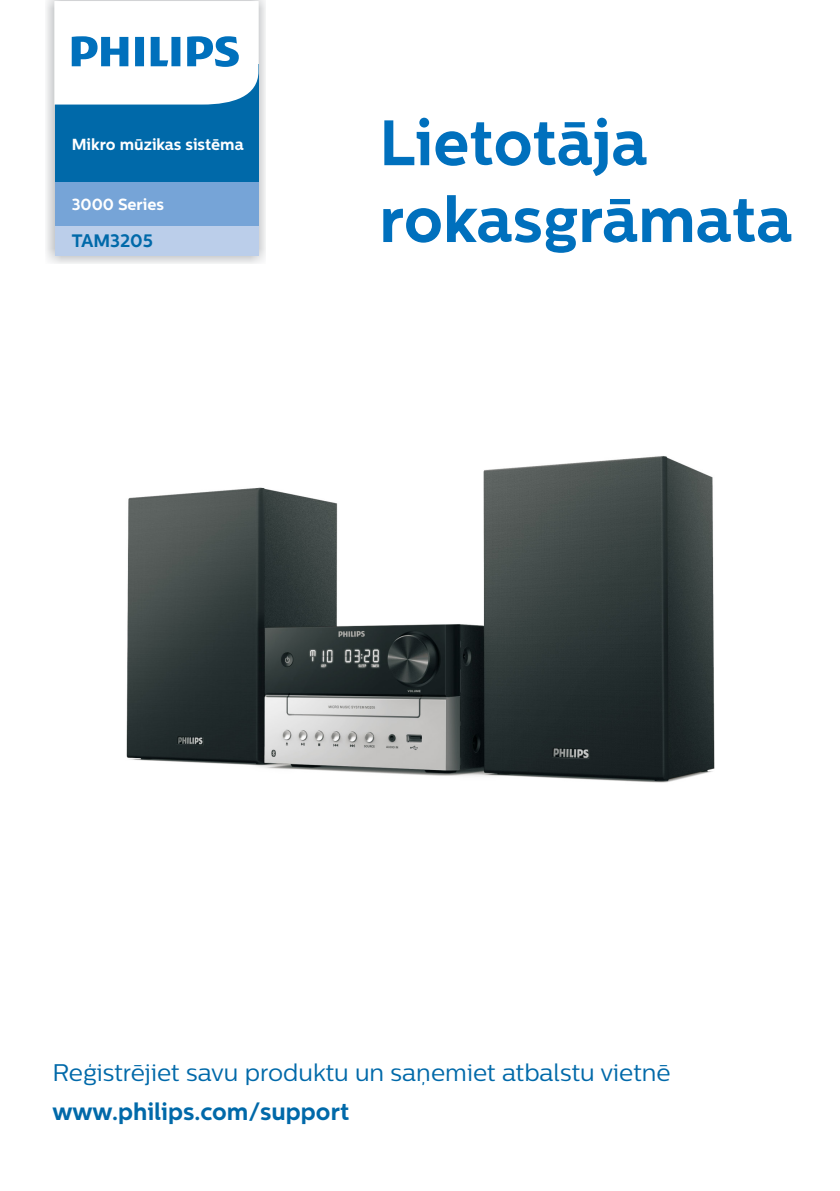
<style>
.page{position:relative;width:840px;height:1191px;background:#fff}
.page>*{position:absolute;margin:0;border:0;box-sizing:border-box;transform-origin:0 0}
.t1{font:700 64px/76.8px "Centrale Sans";color:#0070bd}
.t2{font:24px "Centrale Sans";color:#0069a9}
.t3{font:700 24px "Centrale Sans";color:#0069a9}
.t4{font:700 18px "Centrale Sans";color:#0069a9}
.t5{font:700 16px "Centrale Sans";color:#fff}
</style>
<div class="page">
<img style="left:126px;top:456px;width:589px;height:327px">
<img style="left:46px;top:0;width:219px;height:264px">
<div style="left:55px;top:64px;width:203px;height:118px;background:#0069a9"></div>
<svg style="left:55px;top:1px;width:203px;height:104px"></svg>
<div style="left:55px;top:182px;width:203px;height:45px;background:#76a4d7"></div>
<div style="left:55px;top:226px;width:203px;height:29px;background:#bbceea"></div>
<p class="t5" style="left:72px;top:134px;width:173px">Mikro mūzikas sistēma</p>
<p class="t5" style="left:72px;top:195px;width:94px">3000 Series</p>
<p class="t4" style="left:72px;top:230px;width:83px">TAM3205</p>
<p class="t5" style="left:72px;top:195px;width:11px">4</p>
<p class="t4" style="left:112px;top:230px;width:45px">4205</p>
<h1 class="t1" style="left:379px;top:104px;width:414px">Lietotāja rokasgrāmata</h1>
<p class="t2" style="left:52px;top:1059px;width:619px">Reģistrējiet savu produktu un saņemiet atbalstu vietnē</p>
<p class="t3" style="left:52px;top:1097px;width:298px">www.philips.com/support</p>
</div>
